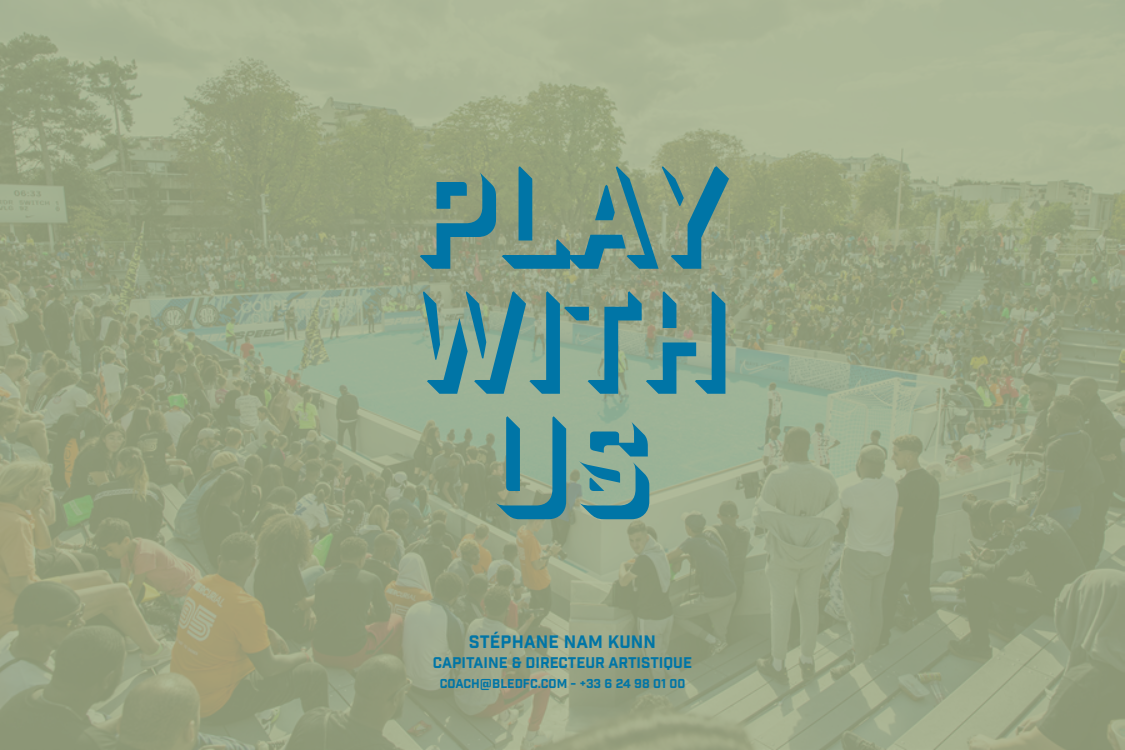
<style>
.page{position:relative;width:1125px;height:750px;background:#fff}
.page>*{position:absolute;margin:0;border:0;box-sizing:border-box;transform-origin:0 0}
.t1{font:125px/125px "Industry Inc 3 D";letter-spacing:.03em;color:#0075a6;text-align:center}
.t2{font:17.5px "Industry Inc Base";letter-spacing:.01em;color:#0075a6}
.t3{font:15px "Industry Inc Base";color:#0075a6}
.t4{font:12.5px "Industry Inc Base";color:#0075a6}
</style>
<div class="page">
<img style="left:0;top:0;width:1125px;height:750px">
<h1 class="t1" style="left:402px;top:162px;width:322px">PLAY<br>WITH<br>US</h1>
<p class="t2" style="left:469px;top:631px;width:189px">STÉPHANE NAM KUNN</p>
<p class="t3" style="left:433px;top:653px;width:261px">CAPITAINE &amp; DIRECTEUR ARTISTIQUE</p>
<p class="t4" style="left:440px;top:676px;width:247px">COACH@BLEDFC.COM - +33 6 24 98 01 00</p>
</div>
